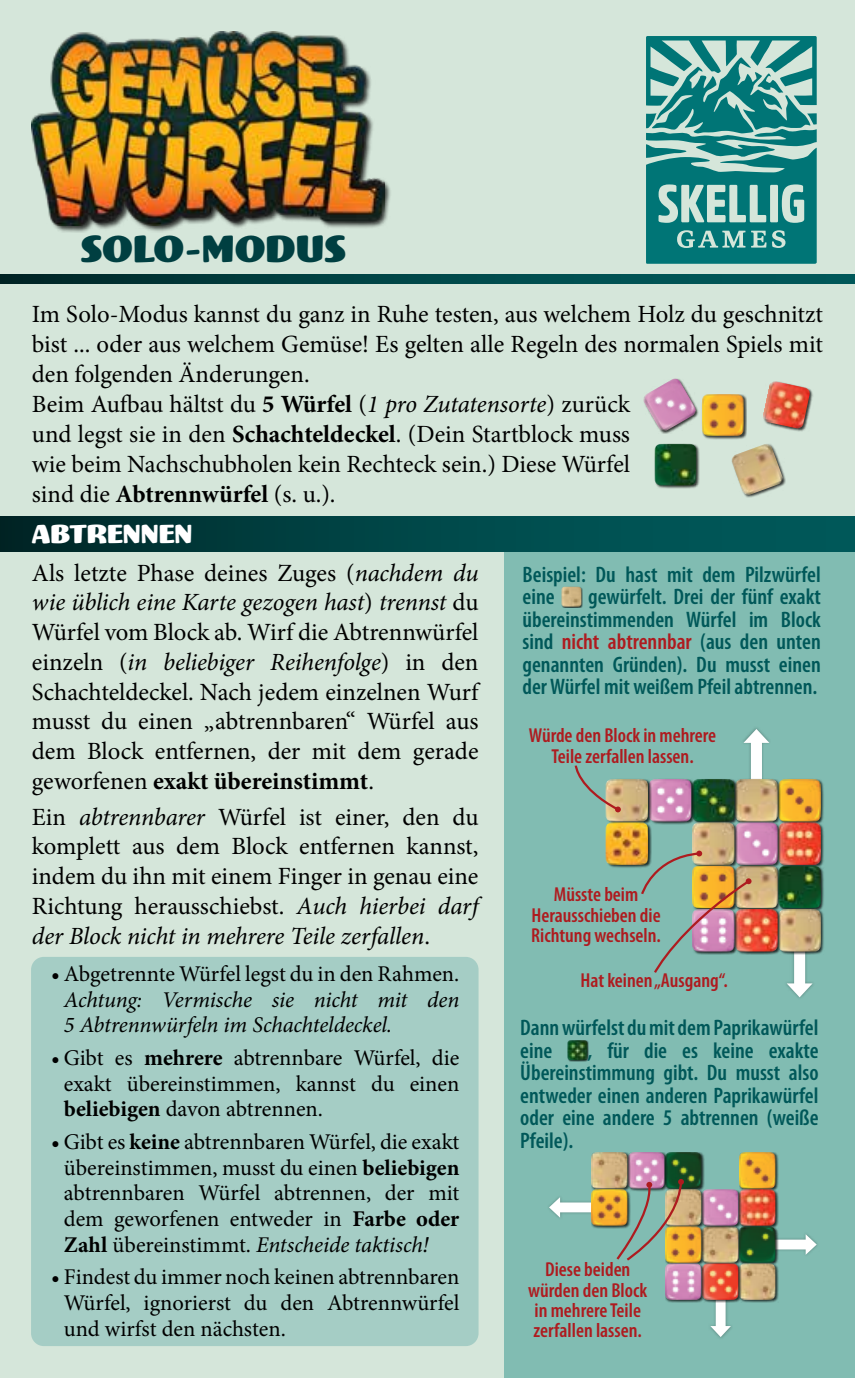
<style>
.page{position:relative;width:855px;height:1378px;background:#d5e6da}
.page>*{position:absolute;margin:0;border:0;box-sizing:border-box;transform-origin:0 0}
.t1{font:39.15px "Meatball";color:#003f41}
.t2{font:27px "Meatball";color:#fff}
.t3{font:24.75px/29.7px "Minion Pro";color:#000;text-align:justify}
.t4{font:22.5px/25.9px "Minion Pro";color:#000;text-align:justify}
.t5{font:600 condensed 22.5px/22.5px "Myriad Pro";color:#005859}
.t6{font:italic 22.5px/25.9px "Minion Pro";letter-spacing:-.01em;color:#000}
.t7{font:600 condensed 20.25px/20.2px "Myriad Pro";color:#ae1b1f;text-align:center}
.s1{font-weight:700}
.s2{font-style:italic}
.s3{color:#ae1b1f}
</style>
<div class="page">
<div style="left:504px;top:549px;width:351px;height:829px;background:#81bcb2"></div>
<div style="left:31px;top:957px;width:447px;height:389px;background:#a5cdc5;border-radius:13px"></div>
<div style="left:740px;top:726px;width:32px;height:74px;background:#000;opacity:.27"></div>
<div style="left:751px;top:739px;width:11px;height:58px;background:#fff"></div>
<svg style="left:743px;top:729px;width:26px;height:14px"></svg>
<div style="left:783px;top:919px;width:32px;height:81px;background:#000;opacity:.27"></div>
<div style="left:794px;top:922px;width:11px;height:65px;background:#fff"></div>
<svg style="left:786px;top:983px;width:26px;height:14px"></svg>
<div style="left:707px;top:1278px;width:26px;height:61px;background:#000;opacity:.27"></div>
<div style="left:715px;top:1281px;width:10px;height:47px;background:#fff"></div>
<svg style="left:710px;top:1326px;width:21px;height:11px"></svg>
<div style="left:754px;top:1231px;width:66px;height:26px;background:#000;opacity:.27"></div>
<div style="left:757px;top:1239px;width:50px;height:10px;background:#fff"></div>
<svg style="left:805px;top:1234px;width:11px;height:20px"></svg>
<div style="left:546px;top:1194px;width:65px;height:26px;background:#000;opacity:.27"></div>
<div style="left:558px;top:1202px;width:51px;height:10px;background:#fff"></div>
<svg style="left:549px;top:1197px;width:11px;height:20px"></svg>
<div style="left:31px;top:31px;width:361px;height:202px;background:#000;opacity:.75"></div>
<img style="left:32px;top:32px;width:352px;height:193px">
<div style="left:643px;top:379px;width:56px;height:55px;background:#000;opacity:.75"></div>
<img style="left:643px;top:379px;width:53px;height:53px">
<div style="left:763px;top:381px;width:50px;height:51px;background:#000;opacity:.75"></div>
<img style="left:763px;top:381px;width:47px;height:48px">
<div style="left:779px;top:779px;width:45px;height:46px;background:#000;opacity:.75"></div>
<img style="left:605px;top:779px;width:216px;height:42px">
<div style="left:739px;top:1152px;width:39px;height:39px;background:#000;opacity:.75"></div>
<img style="left:739px;top:1152px;width:36px;height:37px">
<div style="left:735px;top:779px;width:46px;height:46px;background:#000;opacity:.75"></div>
<img style="left:751px;top:868px;width:27px;height:40px">
<div style="left:702px;top:1226px;width:39px;height:40px;background:#000;opacity:.75"></div>
<img style="left:704px;top:1228px;width:34px;height:35px">
<div style="left:731px;top:443px;width:54px;height:55px;background:#000;opacity:.75"></div>
<img style="left:731px;top:444px;width:52px;height:52px">
<div style="left:692px;top:779px;width:46px;height:46px;background:#000;opacity:.75"></div>
<div style="left:665px;top:1152px;width:39px;height:39px;background:#000;opacity:.75"></div>
<img style="left:667px;top:1152px;width:34px;height:36px">
<div style="left:649px;top:779px;width:45px;height:46px;background:#000;opacity:.75"></div>
<div style="left:628px;top:1152px;width:39px;height:39px;background:#000;opacity:.75"></div>
<div style="left:701px;top:394px;width:46px;height:45px;background:#000;opacity:.75"></div>
<img style="left:702px;top:394px;width:41px;height:42px">
<div style="left:779px;top:822px;width:45px;height:46px;background:#000;opacity:.75"></div>
<div style="left:739px;top:1189px;width:39px;height:39px;background:#000;opacity:.75"></div>
<div style="left:735px;top:822px;width:46px;height:46px;background:#000;opacity:.75"></div>
<div style="left:702px;top:1189px;width:39px;height:39px;background:#000;opacity:.75"></div>
<div style="left:692px;top:822px;width:46px;height:46px;background:#000;opacity:.75"></div>
<div style="left:665px;top:1189px;width:39px;height:39px;background:#000;opacity:.75"></div>
<div style="left:606px;top:779px;width:45px;height:46px;background:#000;opacity:.75"></div>
<div style="left:591px;top:1152px;width:39px;height:39px;background:#000;opacity:.75"></div>
<div style="left:606px;top:823px;width:45px;height:45px;background:#000;opacity:.75"></div>
<img style="left:605px;top:822px;width:43px;height:43px">
<div style="left:591px;top:1189px;width:39px;height:39px;background:#000;opacity:.75"></div>
<img style="left:591px;top:1189px;width:24px;height:36px">
<div style="left:778px;top:865px;width:46px;height:46px;background:#000;opacity:.75"></div>
<div style="left:739px;top:1226px;width:39px;height:40px;background:#000;opacity:.75"></div>
<div style="left:665px;top:1226px;width:39px;height:40px;background:#000;opacity:.75"></div>
<div style="left:654px;top:443px;width:46px;height:46px;background:#000;opacity:.75"></div>
<img style="left:654px;top:444px;width:42px;height:41px">
<div style="left:779px;top:908px;width:45px;height:47px;background:#000;opacity:.75"></div>
<div style="left:739px;top:1263px;width:39px;height:40px;background:#000;opacity:.75"></div>
<div style="left:735px;top:908px;width:46px;height:47px;background:#000;opacity:.75"></div>
<div style="left:702px;top:1263px;width:39px;height:40px;background:#000;opacity:.75"></div>
<div style="left:665px;top:1263px;width:39px;height:40px;background:#000;opacity:.75"></div>
<svg style="left:0;top:274px;width:855px;height:10px;background:#004445"></svg>
<div style="left:0;top:516px;width:855px;height:35px;background:linear-gradient(to right,#002a2a,#006061)"></div>
<svg style="left:646px;top:36px;width:170px;height:228px"></svg>
<div style="left:562px;top:586px;width:21px;height:22px;background:#000;opacity:.75"></div>
<img style="left:561px;top:587px;width:20px;height:19px">
<div style="left:568px;top:1040px;width:21px;height:21px;background:#000;opacity:.75"></div>
<img style="left:567px;top:1040px;width:20px;height:20px">
<svg style="left:574px;top:765px;width:47px;height:47px"></svg>
<img style="left:640px;top:850px;width:111px;height:123px">
<img style="left:615px;top:1179px;width:69px;height:83px">
<h1 class="t1" style="left:81px;top:226px;width:266px">SOLO-MODUS</h1>
<p class="t3" style="left:32px;top:300px;width:792px;text-align:left">Im Solo-Modus kannst du ganz in Ruhe testen, aus welchem Holz du geschnitzt bist ... oder aus welchem Gemüse! Es gelten alle Regeln des normalen Spiels mit den folgenden Änderungen.<br>Beim Aufbau hältst du <span class="s1">5 Würfel</span> (<span class="s2">1 pro Zutatensorte</span>) zurück<br>und legst sie in den <span class="s1">Schachteldeckel</span>. (Dein Startblock muss<br>wie beim Nachschubholen kein Rechteck sein.) Diese Würfel<br>sind die <span class="s1">Abtrennwürfel</span> (s. u.).</p>
<p class="t2" style="left:32px;top:518px;width:162px">ABTRENNEN</p>
<p class="t3" style="left:32px;top:558px;width:448px">Als letzte Phase deines Zuges (<span class="s2">nachdem du wie üblich eine Karte gezogen hast</span>) <span class="s2">trennst</span> du Würfel vom Block ab. Wirf die Abtrennwürfel einzeln (<span class="s2">in beliebiger Reihenfolge</span>) in den Schachteldeckel. Nach jedem einzelnen Wurf musst du einen „abtrennbaren“ Würfel aus dem Block entfernen, der mit dem gerade geworfenen <span class="s1">exakt übereinstimmt</span>.</p>
<p class="t3" style="left:32px;top:802px;width:448px">Ein <span class="s2">abtrennbarer</span> Würfel ist einer, den du komplett aus dem Block entfernen kannst, indem du ihn mit einem Finger in genau eine Richtung herausschiebst. <span class="s2">Auch hierbei darf der Block nicht in mehrere Teile zerfallen</span>.</p>
<p class="t4" style="left:51px;top:960px;width:410px">• Abgetrennte Würfel legst du in den Rahmen.</p>
<p class="t6" style="left:64px;top:986px;width:397px">Achtung: Vermische sie nicht mit den<br>5 Abtrennwürfeln im Schachteldeckel.</p>
<p class="t4" style="left:64px;top:1044px;width:397px;text-indent:-13px">• Gibt es <span class="s1">mehrere</span> abtrennbare Würfel, die exakt übereinstimmen, kannst du einen <span class="s1">beliebigen</span> davon abtrennen.</p>
<p class="t4" style="left:64px;top:1128px;width:397px;text-indent:-13px">• Gibt es <span class="s1">keine</span> abtrennbaren Würfel, die exakt übereinstimmen, musst du einen <span class="s1">beliebigen </span>abtrennbaren Würfel abtrennen, der mit dem geworfenen entweder in <span class="s1">Farbe oder Zahl</span> übereinstimmt. <span class="s2">Entscheide taktisch!</span></p>
<p class="t4" style="left:64px;top:1264px;width:397px;text-indent:-13px">• Findest du immer noch keinen abtrennbaren Würfel, ignorierst du den Abtrennwürfel und wirfst den nächsten.</p>
<p class="t5" style="left:522px;top:563px;width:300px">Beispiel: Du hast mit dem Pilzwürfel eine</p>
<p class="t5" style="left:522px;top:586px;width:300px;text-align:justify;text-indent:66px">gewürfelt. Drei der fünf exakt übereinstimmenden Würfel im Block sind <span class="s3">nicht abtrennbar</span> (aus den unten genannten Gründen). Du musst einen der Würfel mit weißem Pfeil abtrennen.</p>
<p class="t7" style="left:529px;top:726px;width:189px">Würde den Block in mehrere<br>Teile zerfallen lassen.</p>
<p class="t7" style="left:531px;top:885px;width:131px">Müsste beim<br>Herausschieben die<br>Richtung wechseln.</p>
<p class="t7" style="left:580px;top:970px;width:149px">Hat keinen „Ausgang“.</p>
<p class="t5" style="left:520px;top:1017px;width:300px">Dann würfelst du mit dem Paprikawürfel eine</p>
<p class="t5" style="left:520px;top:1039px;width:300px;text-align:justify;text-indent:67px">, für die es keine exakte Übereinstimmung gibt. Du musst also entweder einen anderen Paprikawürfel oder eine andere 5 abtrennen (weiße Pfeile).</p>
<p class="t7" style="left:528px;top:1260px;width:121px">Diese beiden würden den Block in mehrere Teile zerfallen lassen.</p>
</div>
